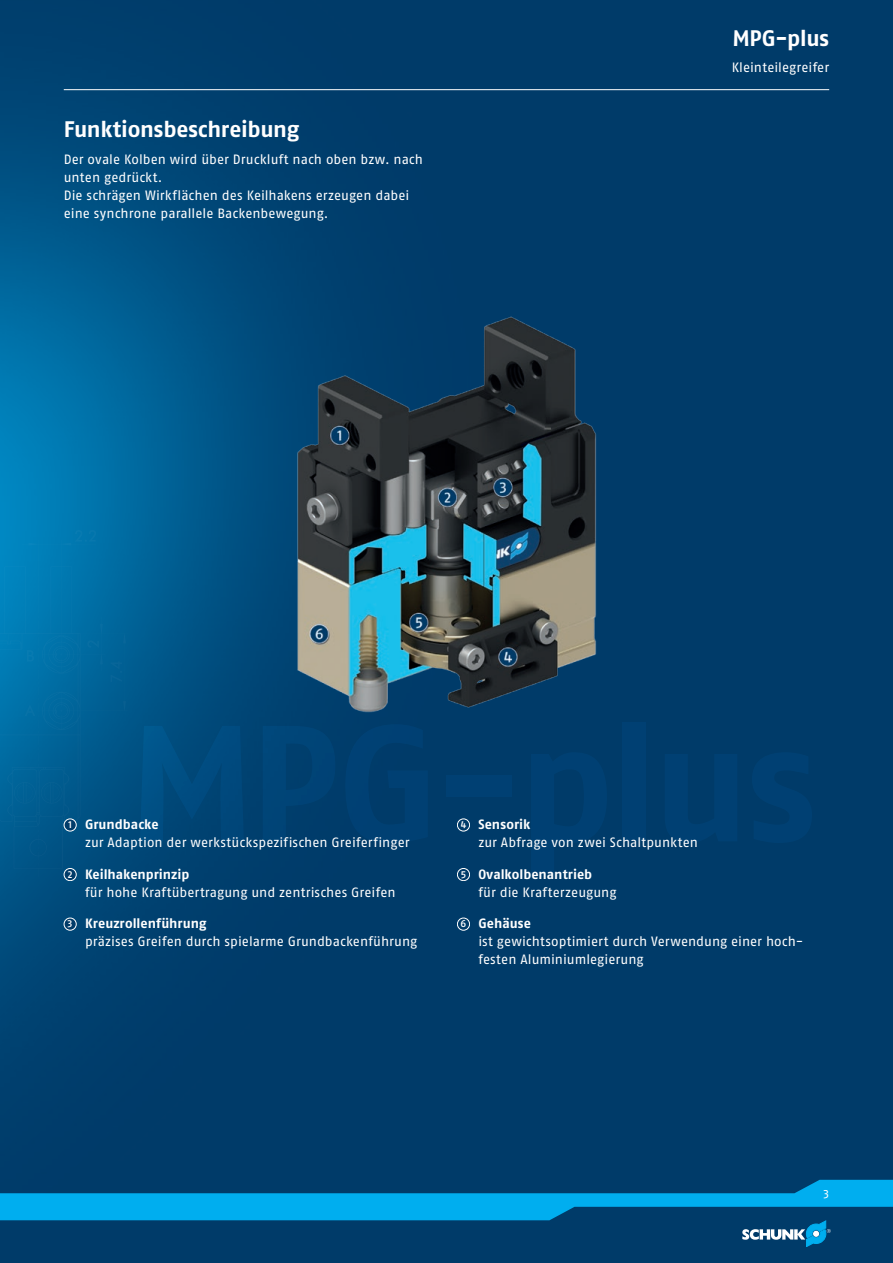
<style>
.page{position:relative;width:893px;height:1263px;background:#fff}
.page>*{position:absolute;margin:0;border:0;box-sizing:border-box;transform-origin:0 0}
.t1{font:700 22.5px "SCHUNK Fago Pro";letter-spacing:-.01em;color:#fff}
.t2{font:13.5px/18px "SCHUNK Fago Pro";color:#fff}
.t3{font:12px "SCHUNK Fago Pro";color:#fff}
.s1{font-weight:500;font-size:10.2px}
.s2{font-weight:700}
</style>
<div class="page">
<div style="left:0;top:0;width:893px;height:1195px;background:#003b69"></div>
<img style="left:0;top:80px;width:493px;height:851px">
<div style="left:0;top:1202px;width:893px;height:61px;background:#003b69"></div>
<svg style="left:0;top:1180px;width:893px;height:67px"></svg>
<img style="left:0;top:506px;width:149px;height:525px">
<hr style="left:64px;top:89px;width:765px;height:1px;background:#fff">
<img style="left:149px;top:304px;width:447px;height:430px">
<div style="left:64px;top:819px;width:12px;height:12px;background:#003b69;border-radius:50%"></div>
<div style="left:64px;top:819px;width:13px;height:12px;border:1px solid #fff;border-radius:50%"></div>
<div style="left:64px;top:868px;width:12px;height:13px;background:#003b69;border-radius:50%"></div>
<div style="left:64px;top:868px;width:13px;height:13px;border:1px solid #fff;border-radius:50%"></div>
<div style="left:64px;top:918px;width:12px;height:12px;background:#003b69;border-radius:50%"></div>
<div style="left:64px;top:918px;width:13px;height:12px;border:1px solid #fff;border-radius:50%"></div>
<div style="left:457px;top:819px;width:13px;height:12px;background:#003b69;border-radius:50%"></div>
<div style="left:457px;top:819px;width:13px;height:12px;border:1px solid #fff;border-radius:50%"></div>
<div style="left:457px;top:868px;width:13px;height:13px;background:#003b69;border-radius:50%"></div>
<div style="left:457px;top:868px;width:13px;height:13px;border:1px solid #fff;border-radius:50%"></div>
<div style="left:457px;top:918px;width:13px;height:12px;background:#003b69;border-radius:50%"></div>
<div style="left:457px;top:918px;width:13px;height:12px;border:1px solid #fff;border-radius:50%"></div>
<h1 class="t1" style="left:64px;top:116px;width:237px">Funktionsbeschreibung</h1>
<p class="t2" style="left:64px;top:150px;width:361px">Der ovale Kolben wird über Druckluft nach oben bzw. nach unten gedrückt.<br>Die schrägen Wirkflächen des Keilhakens erzeugen dabei eine synchrone parallele Backenbewegung.</p>
<h1 class="t1" style="left:732px;top:24px;width:98px">MPG-plus</h1>
<p class="t2" style="left:732px;top:59px;width:99px">Kleinteilegreifer</p>
<p class="t2" style="left:85px;top:816px;width:326px;text-indent:-17px"><span class="s1">1</span> <span class="s2">Grundbacke<br></span>zur Adaption der werkstückspezifischen Greiferfinger</p>
<p class="t2" style="left:85px;top:865px;width:312px;text-indent:-17px"><span class="s1">2</span> <span class="s2">Keilhakenprinzip<br></span>für hohe Kraftübertragung und zentrisches Greifen</p>
<p class="t2" style="left:85px;top:915px;width:334px;text-indent:-17px"><span class="s1">3</span> <span class="s2">Kreuzrollenführung<br></span>präzises Greifen durch spielarme Grundbackenführung</p>
<p class="t2" style="left:478px;top:816px;width:221px;text-indent:-18px"><span class="s1">4</span> <span class="s2">Sensorik<br></span>zur Abfrage von zwei Schaltpunkten</p>
<p class="t2" style="left:478px;top:865px;width:140px;text-indent:-18px"><span class="s1">5</span> <span class="s2">Ovalkolbenantrieb<br></span>für die Krafterzeugung</p>
<p class="t2" style="left:478px;top:915px;width:327px;text-indent:-18px"><span class="s1">6</span> <span class="s2">Gehäuse<br></span>ist gewichtsoptimiert durch Verwendung einer hoch&shy;festen Aluminiumlegierung</p>
<p class="t3" style="left:823px;top:1186px;width:7px">3</p>
</div>
